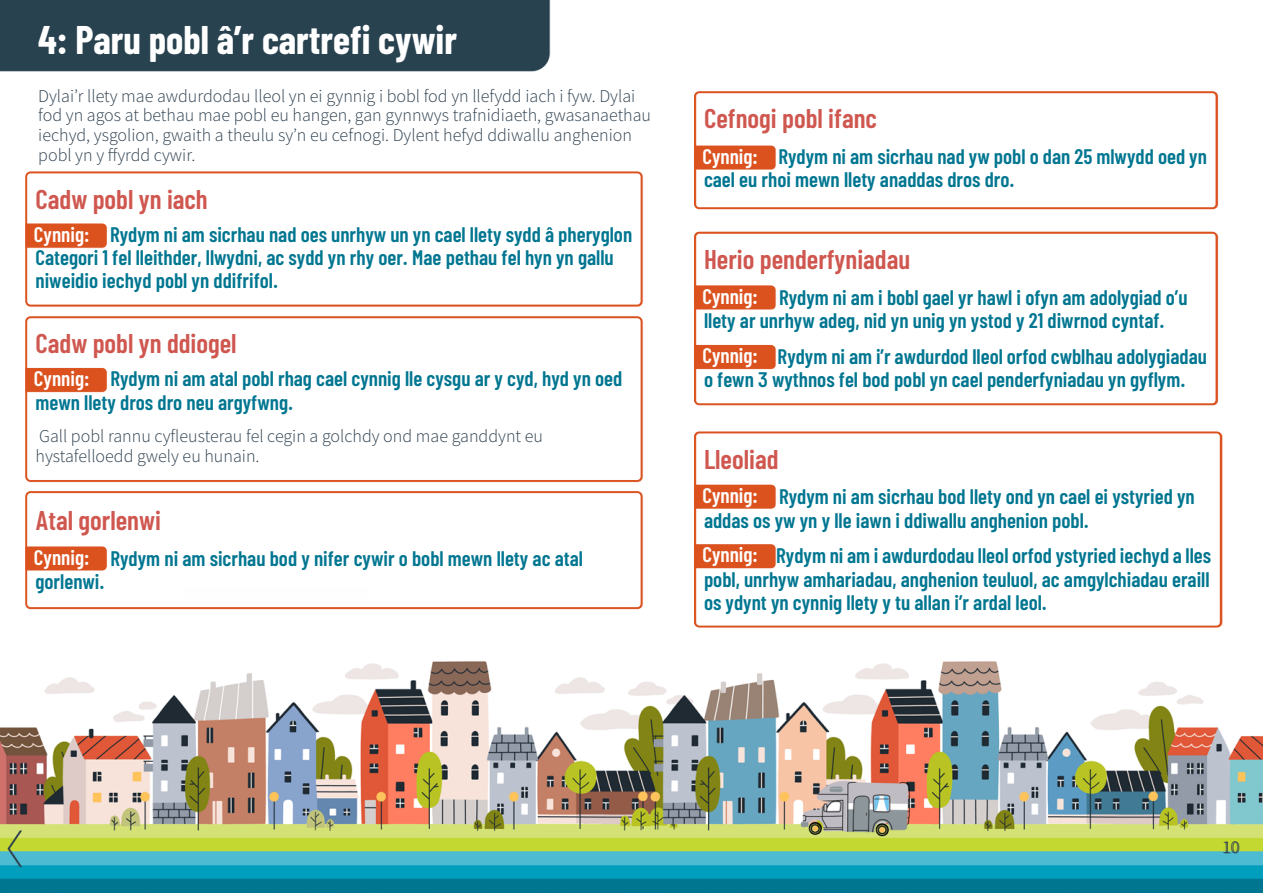
<style>
.page{position:relative;width:1263px;height:893px;background:#fff}
.page>*{position:absolute;margin:0;border:0;box-sizing:border-box;transform-origin:0 0}
.heading_2{font:700 39px "Barlow Condensed";color:#fff}
.heading_3{font:600 27px "Barlow Condensed";color:#cf574f}
.t1{font:600 21px/23.1px "Barlow Condensed";color:#007691}
.t2{font:600 21px "Barlow Condensed";color:#fff}
.t3{font:300 18px/19.8px "Source Sans Pro";color:#2e404f}
</style>
<div class="page">
<img style="left:0;top:0;width:1263px;height:893px">
<div style="left:25px;top:172px;width:617px;height:134px;border:2px solid #db521f;border-radius:4px"></div>
<div style="left:25px;top:316px;width:617px;height:166px;border:2px solid #db521f;border-radius:4px"></div>
<div style="left:25px;top:491px;width:617px;height:118px;border:2px solid #db521f;border-radius:4px"></div>
<div style="left:694px;top:91px;width:523px;height:118px;border:2px solid #db521f;border-radius:4px"></div>
<div style="left:694px;top:232px;width:523px;height:173px;border:2px solid #db521f;border-radius:4px"></div>
<div style="left:694px;top:432px;width:527px;height:195px;border:2px solid #db521f;border-radius:4px"></div>
<div style="left:26px;top:224px;width:80px;height:23px;background:#db521f"></div>
<div style="left:26px;top:368px;width:80px;height:24px;background:#db521f"></div>
<div style="left:26px;top:547px;width:80px;height:23px;background:#db521f"></div>
<div style="left:694px;top:544px;width:81px;height:24px;background:#db521f"></div>
<div style="left:694px;top:485px;width:81px;height:23px;background:#db521f"></div>
<div style="left:694px;top:345px;width:81px;height:24px;background:#db521f"></div>
<div style="left:694px;top:286px;width:81px;height:23px;background:#db521f"></div>
<div style="left:694px;top:146px;width:81px;height:23px;background:#db521f"></div>
<p class="heading_2" style="left:38px;top:15px;width:420px">4: Paru pobl â’r cartrefi cywir</p>
<p class="t3" style="left:38px;top:86px;width:614px">Dylai’r llety mae awdurdodau lleol yn ei gynnig i bobl fod yn llefydd iach i fyw. Dylai fod yn agos at bethau mae pobl eu hangen, gan gynnwys trafnidiaeth, gwasanaethau iechyd, ysgolion, gwaith a theulu sy’n eu cefnogi. Dylent hefyd ddiwallu anghenion pobl yn y ffyrdd cywir.</p>
<p class="heading_3" style="left:704px;top:102px;width:174px">Cefnogi pobl ifanc</p>
<p class="t1" style="left:704px;top:145px;width:504px;text-indent:74px">Rydym ni am sicrhau nad yw pobl o dan 25 mlwydd oed yn cael eu rhoi mewn llety anaddas dros dro.</p>
<p class="t2" style="left:702px;top:143px;width:57px">Cynnig:</p>
<p class="heading_3" style="left:36px;top:182px;width:174px">Cadw pobl yn iach</p>
<p class="t1" style="left:36px;top:222px;width:598px;text-indent:75px">Rydym ni am sicrhau nad oes unrhyw un yn cael llety sydd â pheryglon<br>Categori 1 fel lleithder, llwydni, ac sydd yn rhy oer. Mae pethau fel hyn yn gallu niweidio iechyd pobl yn ddifrifol.</p>
<p class="t2" style="left:34px;top:221px;width:57px">Cynnig:</p>
<p class="heading_3" style="left:704px;top:242px;width:208px">Herio penderfyniadau</p>
<p class="t1" style="left:704px;top:285px;width:485px;text-indent:75px">Rydym ni am i bobl gael yr hawl i ofyn am adolygiad o’u llety ar unrhyw adeg, nid yn unig yn ystod y 21 diwrnod cyntaf.</p>
<p class="t1" style="left:704px;top:344px;width:505px;text-indent:74px">Rydym ni am i’r awdurdod lleol orfod cwblhau adolygiadau o fewn 3 wythnos fel bod pobl yn cael penderfyniadau yn gyflym.</p>
<p class="t2" style="left:702px;top:283px;width:57px">Cynnig:</p>
<p class="heading_3" style="left:36px;top:327px;width:203px">Cadw pobl yn ddiogel</p>
<p class="t1" style="left:36px;top:367px;width:588px;text-indent:75px">Rydym ni am atal pobl rhag cael cynnig lle cysgu ar y cyd, hyd yn oed mewn llety dros dro neu argyfwng.</p>
<p class="t3" style="left:36px;top:426px;width:509px">Gall pobl rannu cyfleusterau fel cegin a golchdy ond mae ganddynt eu hystafelloedd gwely eu hunain.</p>
<p class="t2" style="left:702px;top:342px;width:57px">Cynnig:</p>
<p class="t2" style="left:34px;top:365px;width:57px">Cynnig:</p>
<p class="heading_3" style="left:704px;top:442px;width:76px">Lleoliad</p>
<p class="t1" style="left:704px;top:485px;width:492px;text-indent:75px">Rydym ni am sicrhau bod llety ond yn cael ei ystyried yn addas os yw yn y lle iawn i ddiwallu anghenion pobl.</p>
<p class="t1" style="left:704px;top:544px;width:509px;text-align:justify;text-indent:72px">Rydym ni am i awdurdodau lleol orfod ystyried iechyd a lles pobl, unrhyw amhariadau, anghenion teuluol, ac amgylchiadau eraill os ydynt yn cynnig llety y tu allan i’r ardal leol.</p>
<p class="t2" style="left:702px;top:482px;width:57px">Cynnig:</p>
<p class="heading_3" style="left:36px;top:503px;width:127px">Atal gorlenwi</p>
<p class="t1" style="left:110px;top:546px;width:474px">Rydym ni am sicrhau bod y nifer cywir o bobl mewn llety ac atal</p>
<p class="t1" style="left:36px;top:569px;width:71px">gorlenwi.</p>
<p class="t2" style="left:34px;top:544px;width:57px">Cynnig:</p>
<p class="t2" style="left:702px;top:542px;width:57px">Cynnig:</p>
<p class="t3" style="left:1222px;top:837px;width:19px">10</p>
</div>
